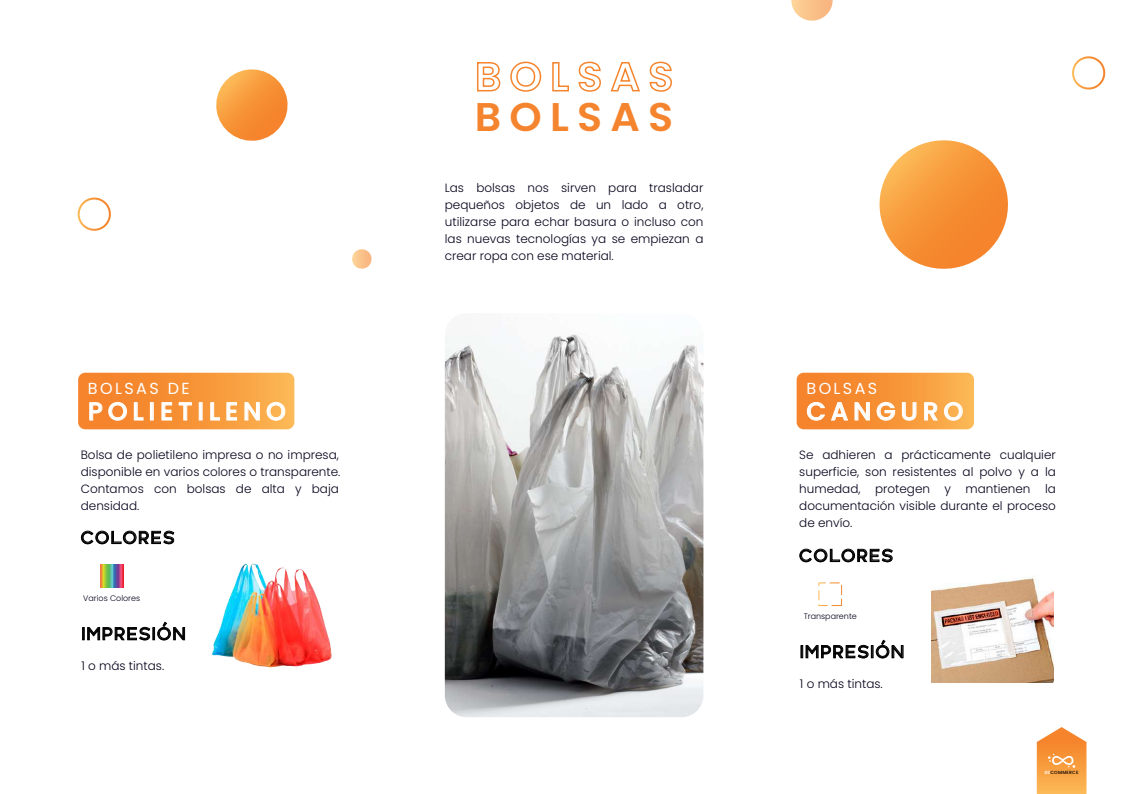
<style>
.page{position:relative;width:1134px;height:794px;background:#fff}
.page>*{position:absolute;margin:0;border:0;box-sizing:border-box;transform-origin:0 0}
.t1{font:600 40px "Poppins";letter-spacing:.2em;color:#f5842e}
.t2{font:500 25px "Poppins";letter-spacing:.2em;color:#fff}
.t3{font:18px "Polly";letter-spacing:.05em;color:#000001}
.t4{font:16px "Poppins";letter-spacing:.15em;color:#fff}
.t5{font:300 12px/16.8px "Poppins";color:#05031b;text-align:justify}
.t6{font:300 8px "Poppins";color:#05031b}
.t7{font:500 4.5px "Poppins";letter-spacing:.05em;color:#000001}
.s1{color:#fff}
</style>
<div class="page">
<svg style="left:77px;top:197px;width:34px;height:34px"></svg>
<svg style="left:1072px;top:56px;width:34px;height:34px"></svg>
<svg style="left:879px;top:140px;width:129px;height:129px"></svg>
<svg style="left:216px;top:69px;width:72px;height:72px"></svg>
<svg style="left:1037px;top:727px;width:49px;height:67px;background:#f8a959"></svg>
<svg style="left:352px;top:249px;width:20px;height:20px"></svg>
<svg style="left:791px;top:0;width:42px;height:21px"></svg>
<svg style="left:82px;top:622px;width:92px;height:18px"></svg>
<svg style="left:477px;top:62px;width:24px;height:30px"></svg>
<svg style="left:510px;top:61px;width:32px;height:31px"></svg>
<svg style="left:552px;top:62px;width:17px;height:30px"></svg>
<svg style="left:578px;top:61px;width:23px;height:31px"></svg>
<svg style="left:610px;top:62px;width:30px;height:30px"></svg>
<svg style="left:649px;top:61px;width:23px;height:31px"></svg>
<img style="left:445px;top:334px;width:258px;height:383px">
<svg style="left:78px;top:373px;width:216px;height:56px;background:#f79d48"></svg>
<svg style="left:81px;top:531px;width:93px;height:13px"></svg>
<svg style="left:100px;top:565px;width:23px;height:22px"></svg>
<img style="left:174px;top:563px;width:158px;height:105px">
<svg style="left:801px;top:640px;width:102px;height:18px"></svg>
<svg style="left:797px;top:373px;width:177px;height:56px;background:#f79d47"></svg>
<svg style="left:800px;top:549px;width:92px;height:13px"></svg>
<div style="left:818px;top:582px;width:24px;height:24px;border:1px dashed #fff"></div>
<img style="left:931px;top:577px;width:123px;height:105px">
<h3 class="t4" style="left:88px;top:379px;width:103px">BOLSAS DE</h3>
<h2 class="t2" style="left:88px;top:397px;width:199px">POLIETILENO</h2>
<p class="t5" style="left:81px;top:447px;width:261px;text-align:left">Bolsa de polietileno impresa o no impresa, disponible en varios colores o transparente.<br>Contamos con bolsas de alta y baja densidad.</p>
<h3 class="t3" style="left:80px;top:526px;width:96px">COLORES</h3>
<p class="t6" style="left:83px;top:593px;width:59px">Varios Colores</p>
<h3 class="t3" style="left:81px;top:622px;width:106px">IMPRESIÓN</h3>
<p class="t5" style="left:81px;top:657px;width:84px">1 o más tintas.</p>
<h1 class="t1" style="left:475px;top:93px;width:200px">BOLSAS</h1>
<p class="t5" style="left:445px;top:180px;width:260px">Las bolsas nos sirven para trasladar pequeños objetos de un lado a otro, utilizarse para echar basura o incluso con las nuevas tecnologías ya se empiezan a crear ropa con ese material.</p>
<h3 class="t4" style="left:806px;top:379px;width:72px">BOLSAS</h3>
<h2 class="t2" style="left:806px;top:397px;width:158px">CANGURO</h2>
<p class="t5" style="left:799px;top:447px;width:258px">Se adhieren a prácticamente cualquier superficie, son resistentes al polvo y a la humedad, protegen y mantienen la documentación visible durante el proceso de envío.</p>
<h3 class="t3" style="left:799px;top:544px;width:96px">COLORES</h3>
<p class="t6" style="left:804px;top:611px;width:55px">Transparente</p>
<h3 class="t3" style="left:800px;top:640px;width:106px">IMPRESIÓN</h3>
<p class="t5" style="left:800px;top:675px;width:84px">1 o más tintas.</p>
<p class="t7" style="left:1045px;top:770px;width:35px"><span class="s1">BE</span>COMMERCE</p>
</div>
